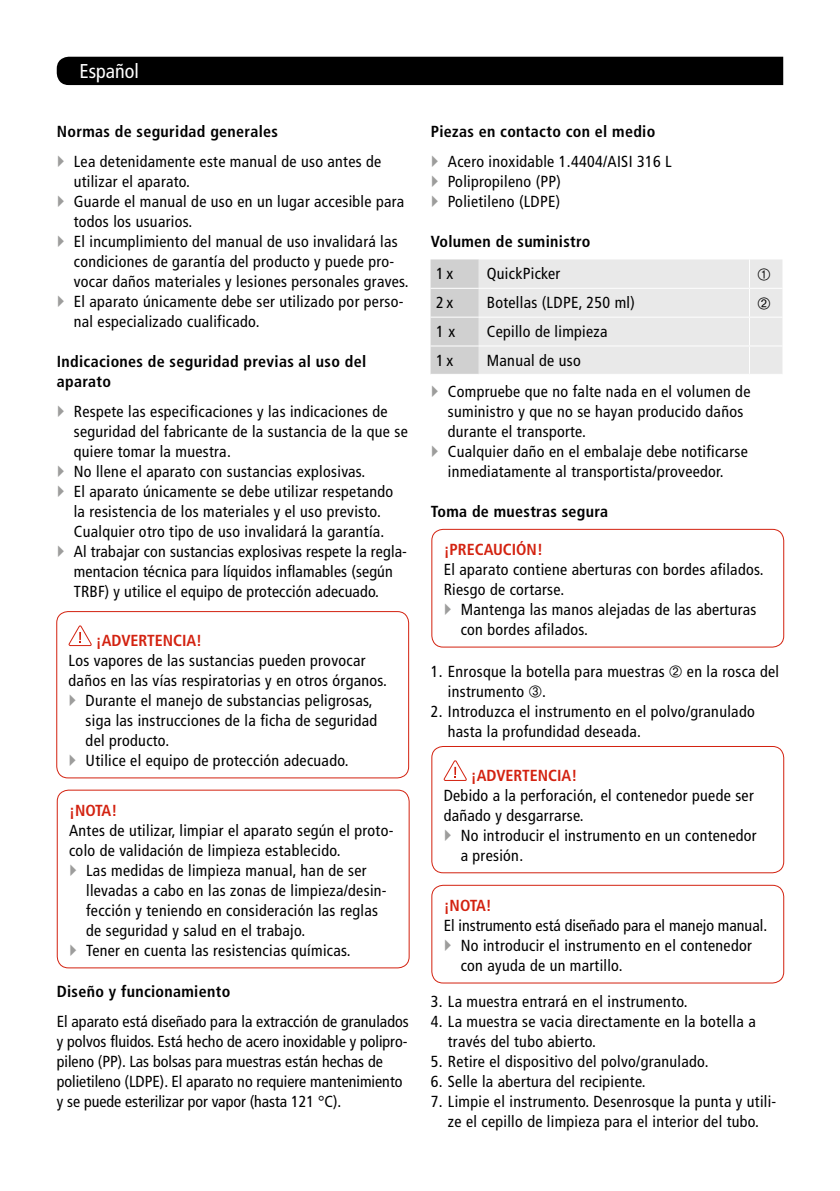
<style>
.page{position:relative;width:840px;height:1191px;background:#fff}
.page>*{position:absolute;margin:0;border:0;box-sizing:border-box;transform-origin:0 0}
.t1{font:condensed 20px "Frutiger";color:#fff}
.t2{font:condensed 16px/20px "Frutiger";letter-spacing:.02em;color:#000}
.t3{font:condensed 16px/20px "Frutiger";color:#000}
.t4{font:700 condensed 16px/20px "Frutiger";letter-spacing:.02em;color:#000}
.t5{font:700 condensed 16px "Frutiger";color:#d32210}
</style>
<div class="page">
<div style="left:57px;top:57px;width:725px;height:28px;background:#000"></div>
<svg style="left:69px;top:625px;width:23px;height:21px"></svg>
<div style="left:56px;top:611px;width:353px;height:167px;border:1px solid #d32210;border-radius:11px"></div>
<div style="left:431px;top:529px;width:352px;height:118px;border:1px solid #d32210;border-radius:11px"></div>
<svg style="left:443px;top:760px;width:23px;height:21px"></svg>
<div style="left:431px;top:746px;width:352px;height:127px;border:1px solid #d32210;border-radius:11px"></div>
<div style="left:431px;top:884px;width:352px;height:99px;border:1px solid #d32210;border-radius:11px"></div>
<div style="left:57px;top:789px;width:352px;height:179px;border:1px solid #d32210;border-radius:11px"></div>
<svg style="left:430px;top:259px;width:352px;height:115px;background:#e6e6e6"></svg>
<p class="t1" style="left:79px;top:60px;width:61px">Español</p>
<p class="t4" style="left:57px;top:121px;width:223px">Normas de seguridad generales</p>
<p class="t2" style="left:74px;top:151px;width:336px">Lea detenidamente este manual de uso antes de utilizar el aparato.<br>Guarde el manual de uso en un lugar accesible para todos los usuarios.<br>El incumplimiento del manual de uso invalidará las condiciones de garantía del producto y puede pro&shy;vocar daños materiales y lesiones personales graves.<br>El aparato únicamente debe ser utilizado por perso&shy;nal especializado cualificado.</p>
<p class="t4" style="left:57px;top:351px;width:311px">Indicaciones de seguridad previas al uso del aparato</p>
<p class="t2" style="left:74px;top:401px;width:335px">Respete las especificaciones y las indicaciones de seguridad del fabricante de la sustancia de la que se quiere tomar la muestra.<br>No llene el aparato con sustancias explosivas.<br>El aparato únicamente se debe utilizar respetando la resistencia de los materiales y el uso previsto.<br>Cualquier otro tipo de uso invalidará la garantía.<br>Al trabajar con sustancias explosivas respete la regla&shy;mentacion técnica para líquidos inflamables (según TRBF) y utilice el equipo de protección adecuado.</p>
<p class="t5" style="left:96px;top:631px;width:108px">¡ADVERTENCIA!</p>
<p class="t2" style="left:69px;top:650px;width:298px">Los vapores de las sustancias pueden provocar</p>
<p class="t2" style="left:69px;top:670px;width:320px">daños en las vías respiratorias y en otros órganos.</p>
<p class="t2" style="left:86px;top:690px;width:288px">Durante el manejo de substancias peligrosas,</p>
<p class="t2" style="left:86px;top:710px;width:293px">siga las instrucciones de la ficha de seguridad</p>
<p class="t2" style="left:86px;top:730px;width:85px">del producto.</p>
<p class="t2" style="left:86px;top:750px;width:264px">Utilice el equipo de protección adecuado.</p>
<p class="t5" style="left:69px;top:801px;width:50px">¡NOTA!</p>
<p class="t2" style="left:69px;top:820px;width:326px">Antes de utilizar, limpiar el aparato según el proto-</p>
<p class="t2" style="left:69px;top:840px;width:273px">colo de validación de limpieza establecido.</p>
<p class="t2" style="left:86px;top:860px;width:282px">Las medidas de limpieza manual, han de ser</p>
<p class="t2" style="left:86px;top:880px;width:302px">llevadas a cabo en las zonas de limpieza/desin-</p>
<p class="t2" style="left:86px;top:900px;width:293px">fección y teniendo en consideración las reglas</p>
<p class="t2" style="left:86px;top:920px;width:221px">de seguridad y salud en el trabajo.</p>
<p class="t2" style="left:86px;top:940px;width:266px">Tener en cuenta las resistencias químicas.</p>
<p class="t4" style="left:57px;top:981px;width:175px">Diseño y funcionamiento</p>
<p class="t3" style="left:57px;top:1011px;width:353px">El aparato está diseñado para la extracción de granulados y polvos fluidos. Está hecho de acero inoxidable y polipro&shy;pileno (PP). Las bolsas para muestras están hechas de polietileno (LDPE). El aparato no requiere mantenimiento y se puede esterilizar por vapor (hasta 121 °C).</p>
<p class="t4" style="left:430px;top:121px;width:226px">Piezas en contacto con el medio</p>
<p class="t2" style="left:447px;top:151px;width:225px">Acero inoxidable 1.4404/AISI 316 L<br>Polipropileno (PP)<br>Polietileno (LDPE)</p>
<p class="t4" style="left:430px;top:231px;width:161px">Volumen de suministro</p>
<p class="t2" style="left:436px;top:264px;width:19px">1x</p>
<p class="t2" style="left:486px;top:264px;width:75px">QuickPicker</p>
<p class="t2" style="left:436px;top:293px;width:19px">2x</p>
<p class="t2" style="left:486px;top:293px;width:149px">Botellas (LDPE, 250 ml)</p>
<p class="t2" style="left:436px;top:322px;width:20px">1 x</p>
<p class="t2" style="left:486px;top:322px;width:122px">Cepillo de limpieza</p>
<p class="t2" style="left:436px;top:350px;width:19px">1x</p>
<p class="t2" style="left:486px;top:350px;width:95px">Manual de uso</p>
<p class="t2" style="left:447px;top:381px;width:304px">Compruebe que no falte nada en el volumen de suministro y que no se hayan producido daños durante el transporte.<br>Cualquier daño en el embalaje debe notificarse inmediatamente al transportista/proveedor.</p>
<p class="t4" style="left:430px;top:501px;width:179px">Toma de muestras segura</p>
<p class="t5" style="left:443px;top:540px;width:101px">¡PRECAUCIÓN!</p>
<p class="t2" style="left:443px;top:560px;width:321px">El aparato contiene aberturas con bordes afilados.<br>Riesgo de cortarse.</p>
<p class="t2" style="left:460px;top:600px;width:297px">Mantenga las manos alejadas de las aberturas con bordes afilados.</p>
<p class="t2" style="left:430px;top:661px;width:235px">1. Enrosque la botella para muestras</p>
<p class="t2" style="left:686px;top:661px;width:94px">en la rosca del</p>
<p class="t2" style="left:447px;top:681px;width:100px">instrumento .</p>
<p class="t2" style="left:447px;top:701px;width:308px;text-indent:-17px">2. Introduzca el instrumento en el polvo/granulado hasta la profundidad deseada.</p>
<p class="t5" style="left:470px;top:766px;width:108px">¡ADVERTENCIA!</p>
<p class="t2" style="left:443px;top:785px;width:311px">Debido a la perforación, el contenedor puede ser dañado y desgarrarse.</p>
<p class="t2" style="left:460px;top:825px;width:297px">No introducir el instrumento en un contenedor a presión.</p>
<p class="t5" style="left:443px;top:896px;width:50px">¡NOTA!</p>
<p class="t2" style="left:460px;top:915px;width:308px;text-indent:-17px">El instrumento está diseñado para el manejo manual.<br>No introducir el instrumento en el contenedor con ayuda de un martillo.</p>
<p class="t2" style="left:430px;top:991px;width:258px">3. La muestra entrará en el instrumento.</p>
<p class="t2" style="left:447px;top:1011px;width:309px;text-indent:-17px">4. La muestra se vacia directamente en la botella a través del tubo abierto.</p>
<p class="t2" style="left:430px;top:1051px;width:279px">5. Retire el dispositivo del polvo/granulado.</p>
<p class="t2" style="left:430px;top:1071px;width:216px">6. Selle la abertura del recipiente.</p>
<p class="t2" style="left:430px;top:1091px;width:347px;text-align:center">7. Limpie el instrumento. Desenrosque la punta y utili&shy;ze el cepillo de limpieza para el interior del tubo.</p>
</div>
